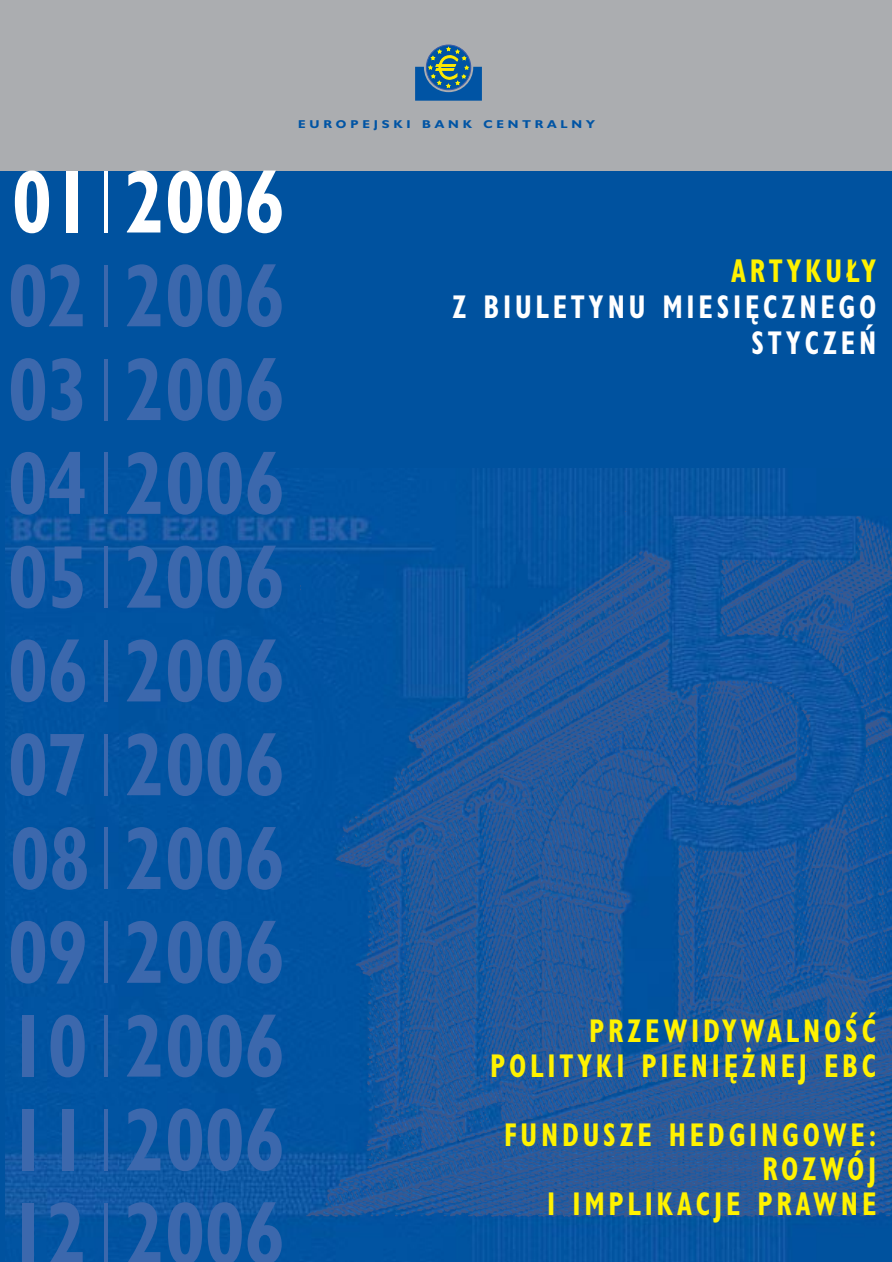
<style>
.page{position:relative;width:892px;height:1262px;background:#fff}
.page>*{position:absolute;margin:0;border:0;box-sizing:border-box;transform-origin:0 0}
.t1{font:89.55px/93.8px "Gill Sans Condensed Bold PL";color:#3c68ad;text-align:justify;scale:.85 1}
.t2{font:33px/34.5px "Gill Sans Condensed Bold PL";letter-spacing:.135em;color:#fff200;text-align:right;scale:.85 1}
.t3{font:33px/36px "Gill Sans Condensed Bold PL";letter-spacing:.135em;color:#fff;text-align:right;scale:.85 1}
.t4{font:700 11.4px "Humanist 521 PL";letter-spacing:.3em;color:#0054a4;scale:1.14 1}
.s1{color:#fff}
.s2{font-family:"Gill Sans Light PL";color:#fff}
.s3{font-family:"Gill Sans Light PL"}
</style>
<div class="page">
<div style="left:0;top:170px;width:892px;height:1091px;background:#00529f"></div>
<img style="left:5px;top:468px;width:781px;height:793px">
<img style="left:301px;top:511px;width:591px;height:706px">
<div style="left:0;top:0;width:892px;height:170px;background:#abadb0"></div>
<svg style="left:415px;top:47px;width:67px;height:54px"></svg>
<h1 class="t1" style="left:8px;top:164px;width:326px"><span class="s1">01</span><span class="s2">1</span><span class="s1">2006<br></span>02<span class="s3">1</span>2006<br>03<span class="s3">1</span>2006<br>04<span class="s3">1</span>2006<br>05<span class="s3">1</span>2006<br>06<span class="s3">1</span>2006<br>07<span class="s3">1</span>2006<br>08<span class="s3">1</span>2006<br>09<span class="s3">1</span>2006<br>10<span class="s3">1</span>2006<br>11<span class="s3">1</span>2006<br>12<span class="s3">1</span>2006</h1>
<p class="t4" style="left:298px;top:120px;width:262px">EUROPEJSKI BANK CENTRALNY</p>
<p class="t2" style="left:731px;top:256px;width:172px">ARTYKU¸Y</p>
<p class="t3" style="left:452px;top:292px;width:500px">Z BIULETYNU MIESI¢CZNEGO<br>STYCZE¡</p>
<p class="t2" style="left:490px;top:1017px;width:456px">PRZEWIDYWALNOÂå<br>POLITYKI PIENI¢˚NEJ EBC</p>
<p class="t2" style="left:504px;top:1120px;width:439px">FUNDUSZE HEDGINGOWE:<br>ROZWÓJ<br>I IMPLIKACJE PRAWNE</p>
</div>
